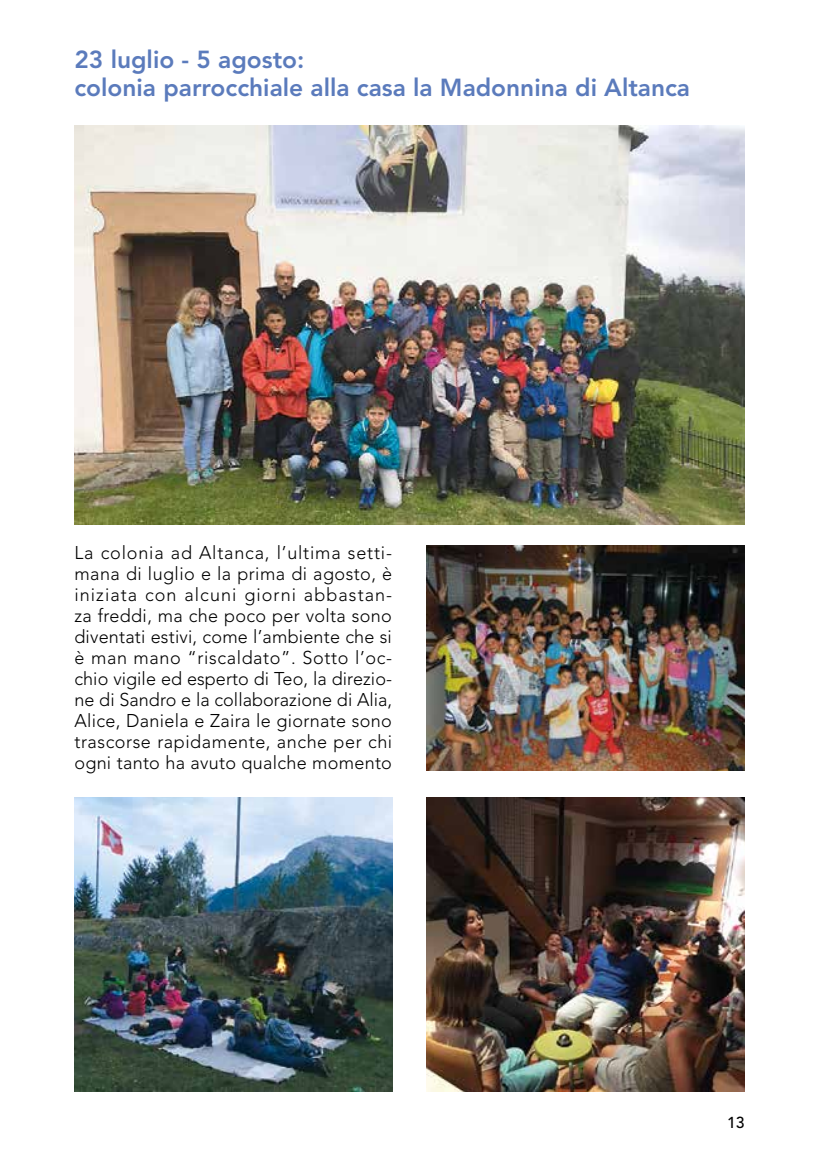
<style>
.page{position:relative;width:819px;height:1166px;background:#fff}
.page>*{position:absolute;margin:0;border:0;box-sizing:border-box;transform-origin:0 0}
.t1{font:800 24.5px/28px "Avenir";color:#5b7bbc}
.t2{font:300 18.38px/21px "Avenir";letter-spacing:.015em;color:#000;text-align:justify}
.t3{font:500 15.75px "Avenir";color:#000}
</style>
<div class="page">
<img style="left:427px;top:545px;width:317px;height:225px">
<img style="left:74px;top:797px;width:318px;height:294px">
<img style="left:427px;top:797px;width:317px;height:294px">
<img style="left:74px;top:125px;width:670px;height:399px">
<h1 class="t1" style="left:74px;top:46px;width:617px">23 luglio - 5 agosto:<br>colonia parrocchiale alla casa la Madonnina di Altanca</h1>
<p class="t2" style="left:74px;top:542px;width:319px">La colonia ad Altanca, l’ultima setti&shy;mana di luglio e la prima di agosto, è iniziata con alcuni giorni abbastan&shy;za freddi, ma che poco per volta sono diventati estivi, come l’ambiente che si è man mano “riscaldato”. Sotto l’oc&shy;chio vigile ed esperto di Teo, la direzio&shy;ne di Sandro e la collaborazione di Alia, Alice, Daniela e Zaira le giornate sono trascorse rapidamente, anche per chi ogni tanto ha avuto qualche momento</p>
<p class="t3" style="left:727px;top:1114px;width:19px">13</p>
</div>
